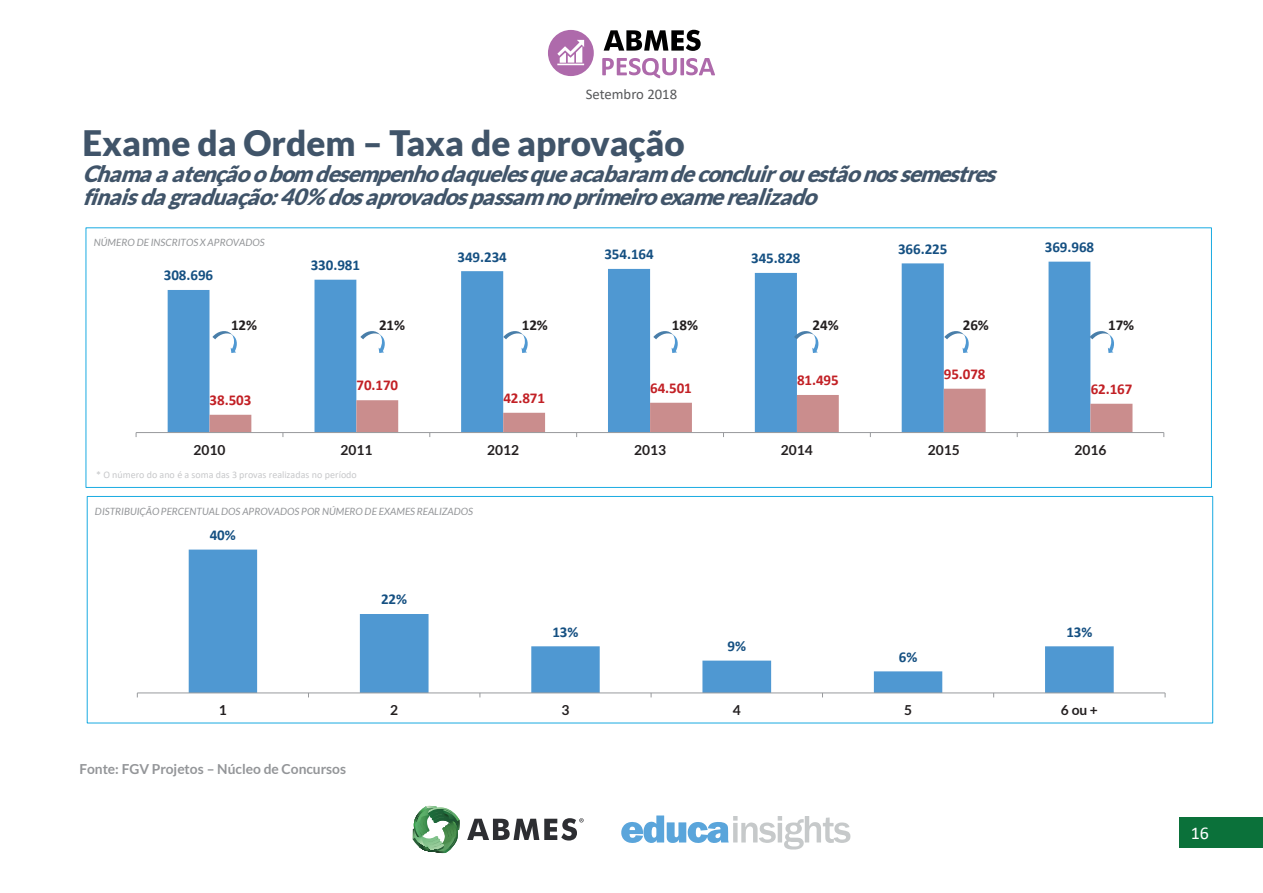
<style>
.page{position:relative;width:1263px;height:893px;background:#fff}
.page>*{position:absolute;margin:0;border:0;box-sizing:border-box;transform-origin:0 0}
.t1{font:900 35.1px "Lato";color:#405469}
.t2{font:italic 900 22.5px/23.1px "Lato";color:#405469}
.t3{font:18px "Calibri";color:#fff}
.t4{font:700 15px "Calibri";letter-spacing:-.005em;color:#155082}
.t5{font:700 15px "Calibri";letter-spacing:-.005em;color:#c22025}
.t6{font:700 15px "Calibri";letter-spacing:-.005em;color:#231f20}
.t7{font:14.7px "Calibri";color:#57585a}
.t8{font:700 13.8px "Lato";color:#231f20}
.t9{font:700 13.8px "Lato";letter-spacing:-.005em;color:#939598}
.t10{font:italic 10.05px "Lato";letter-spacing:.005em;color:#939598}
.t11{font:10.05px "Calibri";color:#c7c8ca}
</style>
<div class="page">
<svg style="left:621px;top:815px;width:229px;height:34px"></svg>
<svg style="left:412px;top:806px;width:48px;height:47px"></svg>
<svg style="left:467px;top:818px;width:117px;height:22px"></svg>
<div style="left:548px;top:30px;width:46px;height:46px;background:#ae6aab;border-radius:50%"></div>
<svg style="left:604px;top:30px;width:97px;height:21px"></svg>
<svg style="left:602px;top:58px;width:113px;height:20px"></svg>
<svg style="left:557px;top:40px;width:27px;height:25px"></svg>
<div style="left:1179px;top:817px;width:84px;height:30px;background:#0b713a"></div>
<svg style="left:168px;top:262px;width:922px;height:170px"></svg>
<hr style="left:136px;top:432px;width:1028px;height:1px;background:#989a9d">
<svg style="left:209px;top:389px;width:923px;height:48px"></svg>
<svg style="left:189px;top:550px;width:925px;height:142px"></svg>
<hr style="left:137px;top:692px;width:1028px;height:1px;background:#989a9d">
<div style="left:87px;top:496px;width:1126px;height:227px;border:1px solid #1aabe2"></div>
<svg style="left:212px;top:329px;width:26px;height:24px"></svg>
<svg style="left:360px;top:329px;width:26px;height:24px"></svg>
<svg style="left:503px;top:329px;width:26px;height:24px"></svg>
<svg style="left:653px;top:329px;width:26px;height:24px"></svg>
<svg style="left:794px;top:329px;width:26px;height:24px"></svg>
<svg style="left:944px;top:329px;width:26px;height:24px"></svg>
<svg style="left:1090px;top:329px;width:24px;height:24px"></svg>
<p class="t7" style="left:586px;top:84px;width:93px">Setembro 2018</p>
<h1 class="t1" style="left:82px;top:123px;width:604px">Exame da Ordem – Taxa de aprovação</h1>
<p class="t2" style="left:82px;top:162px;width:922px">Chamaaatençãoobomdesempenhodaquelesqueacabaramdeconcluirouestãonossemestres finaisdag raduação:40%dosaprovadospassamnoprimeiroexamerealizado</p>
<p class="t10" style="left:94px;top:237px;width:172px">NÚMERO DE INSCRITOS X APROVADOS</p>
<p class="t4" style="left:164px;top:265px;width:51px">308.696</p>
<p class="t4" style="left:311px;top:254px;width:51px">330.981</p>
<p class="t4" style="left:458px;top:246px;width:51px">349.234</p>
<p class="t4" style="left:604px;top:244px;width:51px">354.164</p>
<p class="t4" style="left:751px;top:248px;width:51px">345.828</p>
<p class="t4" style="left:898px;top:238px;width:51px">366.225</p>
<p class="t4" style="left:1045px;top:236px;width:51px">369.968</p>
<p class="t6" style="left:231px;top:314px;width:27px">12%</p>
<p class="t6" style="left:379px;top:314px;width:27px">21%</p>
<p class="t6" style="left:522px;top:314px;width:27px">12%</p>
<p class="t6" style="left:672px;top:314px;width:27px">18%</p>
<p class="t6" style="left:813px;top:314px;width:27px">24%</p>
<p class="t6" style="left:963px;top:314px;width:27px">26%</p>
<p class="t6" style="left:1108px;top:314px;width:27px">17%</p>
<p class="t5" style="left:210px;top:389px;width:43px">38.503</p>
<p class="t5" style="left:356px;top:375px;width:43px">70.170</p>
<p class="t5" style="left:503px;top:387px;width:43px">42.871</p>
<p class="t5" style="left:650px;top:377px;width:43px">64.501</p>
<p class="t5" style="left:797px;top:370px;width:43px">81.495</p>
<p class="t5" style="left:944px;top:363px;width:43px">95.078</p>
<p class="t5" style="left:1091px;top:379px;width:43px">62.167</p>
<p class="t8" style="left:194px;top:442px;width:34px">2010</p>
<p class="t8" style="left:340px;top:442px;width:34px">2011</p>
<p class="t8" style="left:487px;top:442px;width:34px">2012</p>
<p class="t8" style="left:634px;top:442px;width:34px">2013</p>
<p class="t8" style="left:781px;top:442px;width:34px">2014</p>
<p class="t8" style="left:928px;top:442px;width:34px">2015</p>
<p class="t8" style="left:1074px;top:442px;width:34px">2016</p>
<p class="t11" style="left:96px;top:467px;width:262px">* O número do ano é a soma das 3 provas realizadas no período</p>
<p class="t10" style="left:95px;top:505px;width:380px">DISTRIBUIÇÃO PERCENTUAL DOS APROVADOS POR NÚMERO DE EXAMES REALIZADOS</p>
<p class="t4" style="left:210px;top:524px;width:27px">40%</p>
<p class="t4" style="left:381px;top:589px;width:27px">22%</p>
<p class="t4" style="left:552px;top:621px;width:27px">13%</p>
<p class="t4" style="left:727px;top:635px;width:20px">9%</p>
<p class="t4" style="left:899px;top:646px;width:20px">6%</p>
<p class="t4" style="left:1066px;top:621px;width:27px">13%</p>
<p class="t8" style="left:219px;top:702px;width:9px">1</p>
<p class="t8" style="left:390px;top:702px;width:9px">2</p>
<p class="t8" style="left:561px;top:702px;width:9px">3</p>
<p class="t8" style="left:733px;top:702px;width:9px">4</p>
<p class="t8" style="left:904px;top:702px;width:9px">5</p>
<p class="t8" style="left:1061px;top:702px;width:39px">6 ou +</p>
<p class="t9" style="left:79px;top:761px;width:268px">Fonte: FGV Projetos – Núcleo de Concursos</p>
<p class="t3" style="left:1191px;top:820px;width:20px">16</p>
</div>
